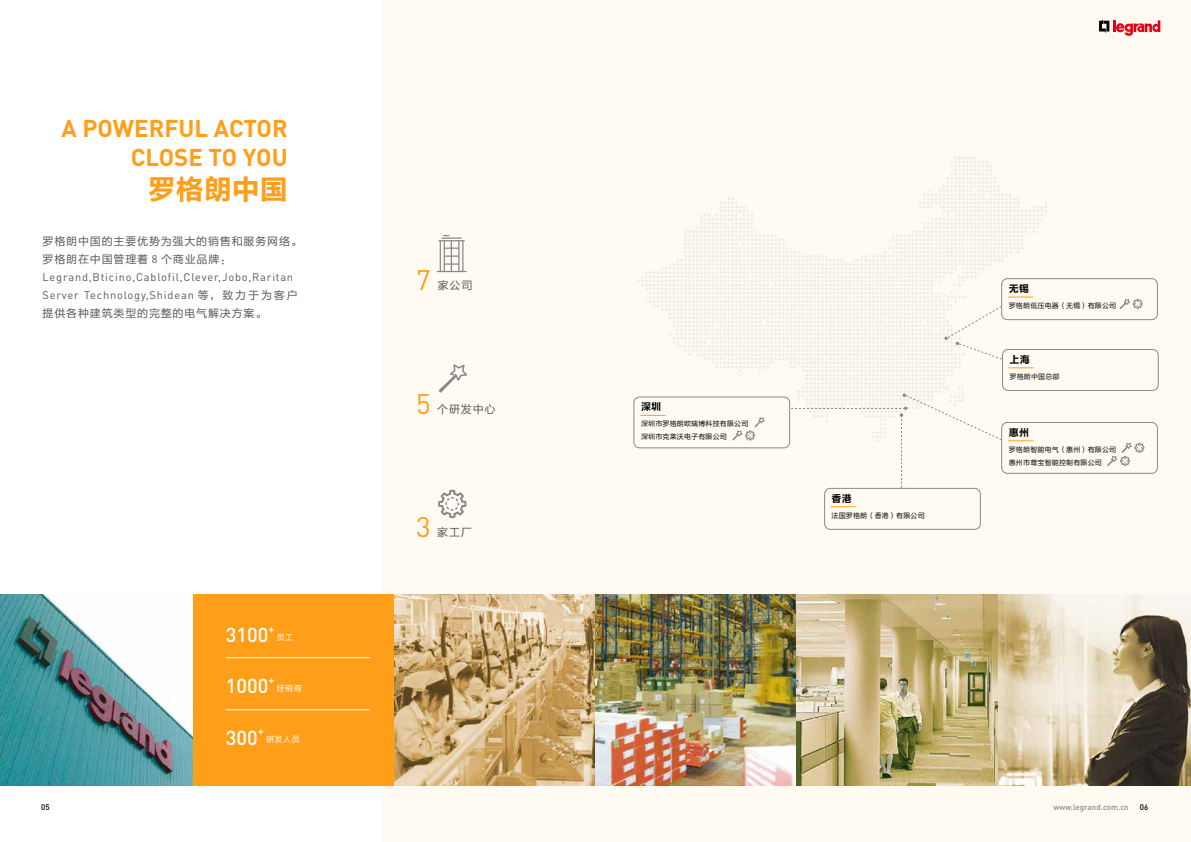
<style>
.page{position:relative;width:1191px;height:842px;background:#fff}
.page>*{position:absolute;margin:0;border:0;box-sizing:border-box;transform-origin:0 0}
.t1{font:28px "FZLTCHJW GB1 0";color:#ff9e18}
.t2{font:28px "DIN Pro";color:#ff9e18}
.t3{font:700 24px/28.8px "DIN Pro";color:#ff9e18;text-align:right}
.t4{font:500 20px "DIN Pro";color:#fff}
.t5{font:500 11.7px "DIN Pro";color:#fff}
.t6{font:11px/18px "DIN Pro";letter-spacing:.075em;color:#595757}
.t7{font:11px/18px "FZLTHJW GB1 0";letter-spacing:.075em;color:#595757}
.t8{font:10px "FZLTCHJW GB1 0";letter-spacing:.025em;color:#000}
.t9{font:500 8px "DIN Pro";color:#898989}
.t10{font:8px "FZLTHJW GB1 0";letter-spacing:.075em;color:#fff}
.t11{font:500 8px "DIN Pro";color:#000}
.t12{font:7px/13px "FZLTHJW GB1 0";letter-spacing:.025em;color:#000}
.s1{font-family:"DIN Pro"}
.s2{font-family:"FZLTHJW GB1 0"}
</style>
<div class="page">
<div style="left:382px;top:0;width:809px;height:842px;background:#fffaf0"></div>
<img style="left:394px;top:594px;width:797px;height:192px">
<div style="left:193px;top:594px;width:201px;height:192px;background:#ff9e18"></div>
<img style="left:0;top:594px;width:193px;height:192px">
<hr style="left:226px;top:657px;width:144px;height:1px;background:#fff">
<hr style="left:226px;top:710px;width:144px;height:1px;background:#fff">
<svg style="left:1099px;top:20px;width:61px;height:16px"></svg>
<img style="left:633px;top:157px;width:428px;height:361px">
<svg style="left:439px;top:364px;width:28px;height:29px"></svg>
<svg style="left:438px;top:489px;width:29px;height:30px"></svg>
<div style="left:1002px;top:349px;width:156px;height:42px;border:1px solid #898989;border-radius:6px"></div>
<svg style="left:1008px;top:367px;width:25px;height:1px"></svg>
<svg style="left:944px;top:306px;width:58px;height:54px"></svg>
<div style="left:1001px;top:279px;width:156px;height:41px;border:1px solid #898989;border-radius:6px"></div>
<svg style="left:1008px;top:296px;width:25px;height:1px"></svg>
<svg style="left:1120px;top:298px;width:22px;height:11px"></svg>
<div style="left:1001px;top:422px;width:156px;height:51px;border:1px solid #898989;border-radius:6px"></div>
<svg style="left:1008px;top:440px;width:25px;height:1px"></svg>
<svg style="left:1107px;top:442px;width:37px;height:24px"></svg>
<div style="left:824px;top:488px;width:156px;height:41px;border:1px solid #898989;border-radius:6px"></div>
<svg style="left:830px;top:506px;width:25px;height:1px"></svg>
<svg style="left:791px;top:393px;width:211px;height:95px"></svg>
<div style="left:634px;top:397px;width:155px;height:51px;border:1px solid #898989;border-radius:6px"></div>
<svg style="left:640px;top:415px;width:25px;height:1px"></svg>
<svg style="left:732px;top:412px;width:38px;height:29px"></svg>
<svg style="left:437px;top:235px;width:29px;height:37px"></svg>
<h2 class="t3" style="left:62px;top:113px;width:228px">A POWERFUL ACTOR<br>CLOSE TO YOU</h2>
<h1 class="t1" style="left:148px;top:173px;width:141px">罗格朗中国</h1>
<h3 class="t7" style="left:43px;top:232px;width:261px">罗格朗中国的主要优势为强大的销售和服务网络。罗格朗在中国管理着 <span class="s1">8</span> 个商业品牌：</h3>
<h3 class="t6" style="left:43px;top:267px;width:257px">Legrand,Bticino,Cablofil,Clever,Jobo,Raritan<br>Server Technology,Shidean <span class="s2">等，致力于为客户</span></h3>
<h3 class="t7" style="left:43px;top:304px;width:225px">提供各种建筑类型的完整的电气解决方案。</h3>
<h3 class="t4" style="left:226px;top:621px;width:44px">3100</h3>
<h3 class="t5" style="left:268px;top:620px;width:8px">+</h3>
<p class="t10" style="left:277px;top:633px;width:18px">员工</p>
<h3 class="t4" style="left:226px;top:673px;width:44px">1000</h3>
<h3 class="t5" style="left:268px;top:672px;width:8px">+</h3>
<p class="t10" style="left:277px;top:684px;width:27px">经销商</p>
<h3 class="t4" style="left:226px;top:724px;width:33px">300</h3>
<h3 class="t5" style="left:258px;top:723px;width:8px">+</h3>
<p class="t10" style="left:266px;top:735px;width:35px">研发人员</p>
<h1 class="t2" style="left:416px;top:261px;width:16px">7</h1>
<h3 class="t7" style="left:438px;top:276px;width:36px">家公司</h3>
<h1 class="t2" style="left:416px;top:384px;width:16px">5</h1>
<h3 class="t7" style="left:437px;top:400px;width:60px">个研发中心</h3>
<h1 class="t2" style="left:416px;top:508px;width:16px">3</h1>
<h3 class="t7" style="left:437px;top:524px;width:36px">家工厂</h3>
<h3 class="t8" style="left:641px;top:401px;width:22px">深圳</h3>
<p class="t12" style="left:641px;top:417px;width:109px">深圳市罗格朗欧瑞博科技有限公司深圳市克莱沃电子有限公司</p>
<h3 class="t8" style="left:831px;top:493px;width:22px">香港</h3>
<p class="t12" style="left:831px;top:509px;width:95px">法国罗格朗（香港）有限公司</p>
<h3 class="t8" style="left:1008px;top:283px;width:22px">无锡</h3>
<p class="t12" style="left:1008px;top:299px;width:109px">罗格朗低压电器（无锡）有限公司</p>
<h3 class="t8" style="left:1009px;top:354px;width:22px">上海</h3>
<p class="t12" style="left:1009px;top:370px;width:52px">罗格朗中国总部</p>
<h3 class="t8" style="left:1008px;top:427px;width:22px">惠州</h3>
<p class="t12" style="left:1008px;top:443px;width:109px">罗格朗智能电气（惠州）有限公司惠州市尊宝智能控制有限公司</p>
<p class="t11" style="left:41px;top:802px;width:10px">05</p>
<p class="t11" style="left:1139px;top:802px;width:10px">06</p>
<p class="t9" style="left:1053px;top:802px;width:77px">www.legrand.com.cn</p>
</div>
